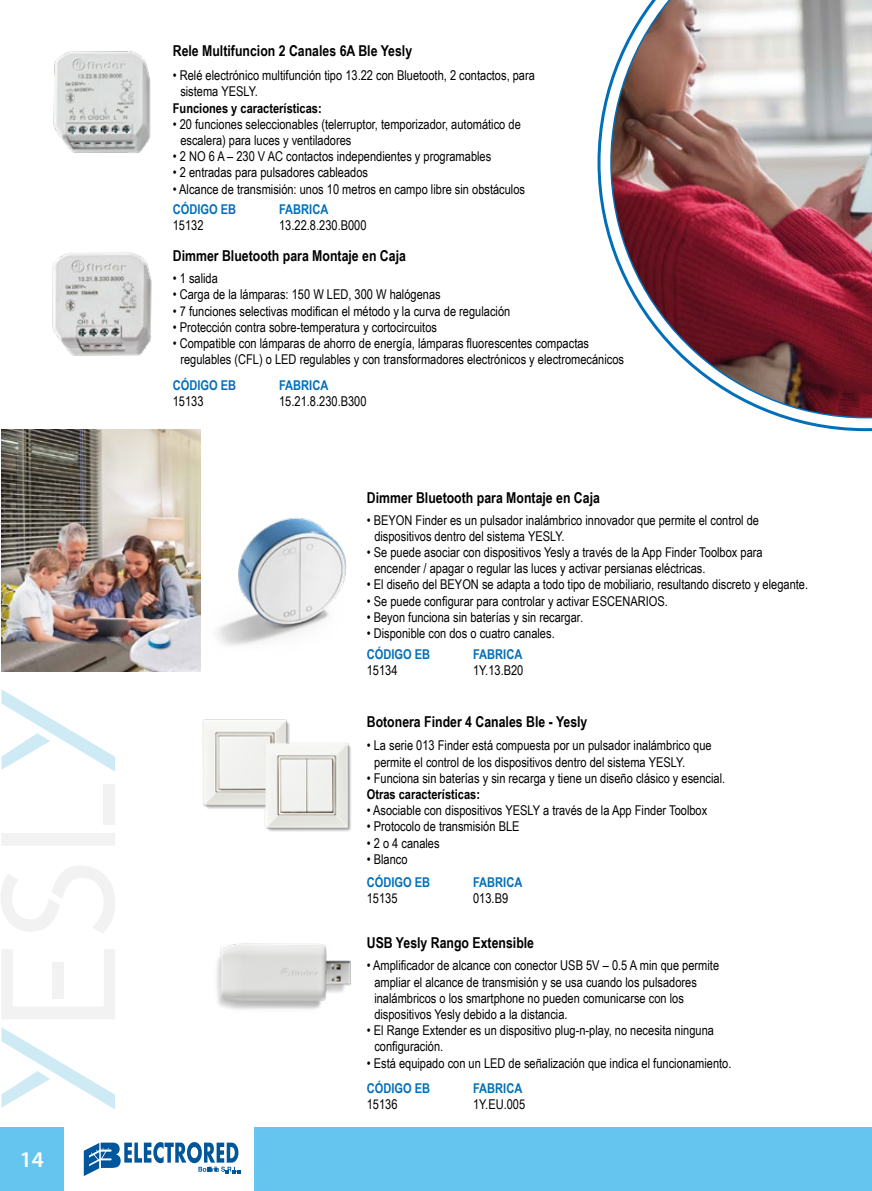
<style>
.page{position:relative;width:872px;height:1191px;background:#fff}
.page>*{position:absolute;margin:0;border:0;box-sizing:border-box;transform-origin:0 0}
.t1{font:600 22.5px "Myriad Pro";color:#fff}
.t2{font:700 15px "Arial Narrow";color:#000}
.t3{font:13.5px/16.2px "Arial Narrow";color:#000}
.t4{font:700 13.5px "Arial Narrow";color:#006fb9}
.t5{font:700 13.5px "Arial Narrow";color:#000}
</style>
<div class="page">
<div style="left:0;top:1127px;width:64px;height:64px;background:#66c5ee"></div>
<div style="left:255px;top:1127px;width:617px;height:64px;background:#66c5ee"></div>
<svg style="left:84px;top:1142px;width:157px;height:34px"></svg>
<img style="left:1px;top:430px;width:199px;height:241px">
<svg style="left:2px;top:949px;width:113px;height:70px"></svg>
<div style="left:1px;top:833px;width:114px;height:12px;background:#f2f2f2"></div>
<div style="left:104px;top:784px;width:11px;height:41px;background:#f2f2f2"></div>
<svg style="left:1px;top:1027px;width:114px;height:82px"></svg>
<svg style="left:1px;top:866px;width:114px;height:67px"></svg>
<svg style="left:1px;top:689px;width:114px;height:82px"></svg>
<img style="left:597px;top:0;width:275px;height:431px">
<img style="left:202px;top:719px;width:149px;height:113px">
<img style="left:53px;top:51px;width:98px;height:102px">
<img style="left:52px;top:253px;width:100px;height:103px">
<img style="left:216px;top:943px;width:135px;height:67px">
<img style="left:200px;top:512px;width:147px;height:147px">
<h1 class="t1" style="left:20px;top:1144px;width:26px">14</h1>
<p class="t2" style="left:173px;top:39px;width:241px">Rele Multifuncion 2 Canales 6A Ble Yesly</p>
<p class="t3" style="left:180px;top:67px;width:356px;text-indent:-8px">• Relé electrónico multifunción tipo 13.22 con Bluetooth, 2 contactos, para sistema YESLY.</p>
<p class="t5" style="left:173px;top:98px;width:150px">Funciones y características:</p>
<p class="t3" style="left:180px;top:115px;width:342px;text-indent:-8px">• 20 funciones seleccionables (telerruptor, temporizador, automático de escalera) para luces y ventiladores</p>
<p class="t3" style="left:173px;top:148px;width:320px">• 2 NO 6 A – 230 V AC contactos independientes y programables</p>
<p class="t3" style="left:173px;top:164px;width:197px">• 2 entradas para pulsadores cableados</p>
<p class="t3" style="left:173px;top:180px;width:354px">• Alcance de transmisión: unos 10 metros en campo libre sin obstáculos</p>
<p class="t4" style="left:173px;top:199px;width:65px">CÓDIGO EB</p>
<p class="t4" style="left:279px;top:199px;width:51px">FABRICA</p>
<p class="t3" style="left:173px;top:217px;width:32px">15132</p>
<p class="t3" style="left:279px;top:217px;width:89px">13.22.8.230.B000</p>
<p class="t2" style="left:173px;top:244px;width:235px">Dimmer Bluetooth para Montaje en Caja</p>
<p class="t3" style="left:173px;top:270px;width:47px">• 1 salida</p>
<p class="t3" style="left:173px;top:286px;width:269px">• Carga de la lámparas: 150 W LED, 300 W halógenas</p>
<p class="t3" style="left:173px;top:302px;width:339px">• 7 funciones selectivas modifican el método y la curva de regulación</p>
<p class="t3" style="left:173px;top:318px;width:266px">• Protección contra sobre-temperatura y cortocircuitos</p>
<p class="t3" style="left:180px;top:335px;width:445px;text-indent:-8px">• Compatible con lámparas de ahorro de energía, lámparas fluorescentes compactas regulables (CFL) o LED regulables y con transformadores electrónicos y electromecánicos</p>
<p class="t4" style="left:173px;top:375px;width:65px">CÓDIGO EB</p>
<p class="t4" style="left:279px;top:375px;width:51px">FABRICA</p>
<p class="t3" style="left:173px;top:393px;width:32px">15133</p>
<p class="t3" style="left:279px;top:393px;width:89px">15.21.8.230.B300</p>
<p class="t2" style="left:367px;top:486px;width:235px">Dimmer Bluetooth para Montaje en Caja</p>
<p class="t3" style="left:374px;top:511px;width:386px;text-indent:-8px">• BEYON Finder es un pulsador inalámbrico innovador que permite el control de dispositivos dentro del sistema YESLY.</p>
<p class="t3" style="left:374px;top:543px;width:390px;text-indent:-8px">• Se puede asociar con dispositivos Yesly a través de la App Finder Toolbox para encender / apagar o regular las luces y activar persianas eléctricas.</p>
<p class="t3" style="left:367px;top:576px;width:443px">• El diseño del BEYON se adapta a todo tipo de mobiliario, resultando discreto y elegante.</p>
<p class="t3" style="left:367px;top:592px;width:303px">• Se puede configurar para controlar y activar ESCENARIOS.</p>
<p class="t3" style="left:367px;top:608px;width:218px">• Beyon funciona sin baterías y sin recargar.</p>
<p class="t3" style="left:367px;top:624px;width:189px">• Disponible con dos o cuatro canales.</p>
<p class="t4" style="left:367px;top:643px;width:65px">CÓDIGO EB</p>
<p class="t4" style="left:473px;top:643px;width:51px">FABRICA</p>
<p class="t3" style="left:367px;top:661px;width:32px">15134</p>
<p class="t3" style="left:473px;top:661px;width:52px">1Y.13.B20</p>
<p class="t2" style="left:367px;top:710px;width:222px">Botonera Finder 4 Canales Ble - Yesly</p>
<p class="t3" style="left:374px;top:737px;width:339px;text-indent:-8px">• La serie 013 Finder está compuesta por un pulsador inalámbrico que permite el control de los dispositivos dentro del sistema YESLY.</p>
<p class="t3" style="left:367px;top:769px;width:360px">• Funciona sin baterías y sin recarga y tiene un diseño clásico y esencial.</p>
<p class="t5" style="left:367px;top:784px;width:115px">Otras características:</p>
<p class="t3" style="left:367px;top:802px;width:342px">• Asociable con dispositivos YESLY a través de la App Finder Toolbox</p>
<p class="t3" style="left:367px;top:818px;width:154px">• Protocolo de transmisión BLE</p>
<p class="t3" style="left:367px;top:834px;width:74px">• 2 o 4 canales</p>
<p class="t3" style="left:367px;top:850px;width:42px">• Blanco</p>
<p class="t4" style="left:367px;top:872px;width:65px">CÓDIGO EB</p>
<p class="t4" style="left:473px;top:872px;width:51px">FABRICA</p>
<p class="t3" style="left:367px;top:889px;width:32px">15135</p>
<p class="t3" style="left:473px;top:889px;width:37px">013.B9</p>
<p class="t2" style="left:367px;top:931px;width:169px">USB Yesly Rango Extensible</p>
<p class="t3" style="left:374px;top:957px;width:346px;text-indent:-8px">• Amplificador de alcance con conector USB 5V – 0.5 A min que permite ampliar el alcance de transmisión y se usa cuando los pulsadores inalámbricos o los smartphone no pueden comunicarse con los dispositivos Yesly debido a la distancia.</p>
<p class="t3" style="left:374px;top:1021px;width:341px;text-indent:-8px">• El Range Extender es un dispositivo plug-n-play, no necesita ninguna configuración.</p>
<p class="t3" style="left:367px;top:1054px;width:366px">• Está equipado con un LED de señalización que indica el funcionamiento.</p>
<p class="t4" style="left:367px;top:1077px;width:65px">CÓDIGO EB</p>
<p class="t4" style="left:473px;top:1077px;width:51px">FABRICA</p>
<p class="t3" style="left:367px;top:1095px;width:32px">15136</p>
<p class="t3" style="left:473px;top:1095px;width:54px">1Y.EU.005</p>
</div>
